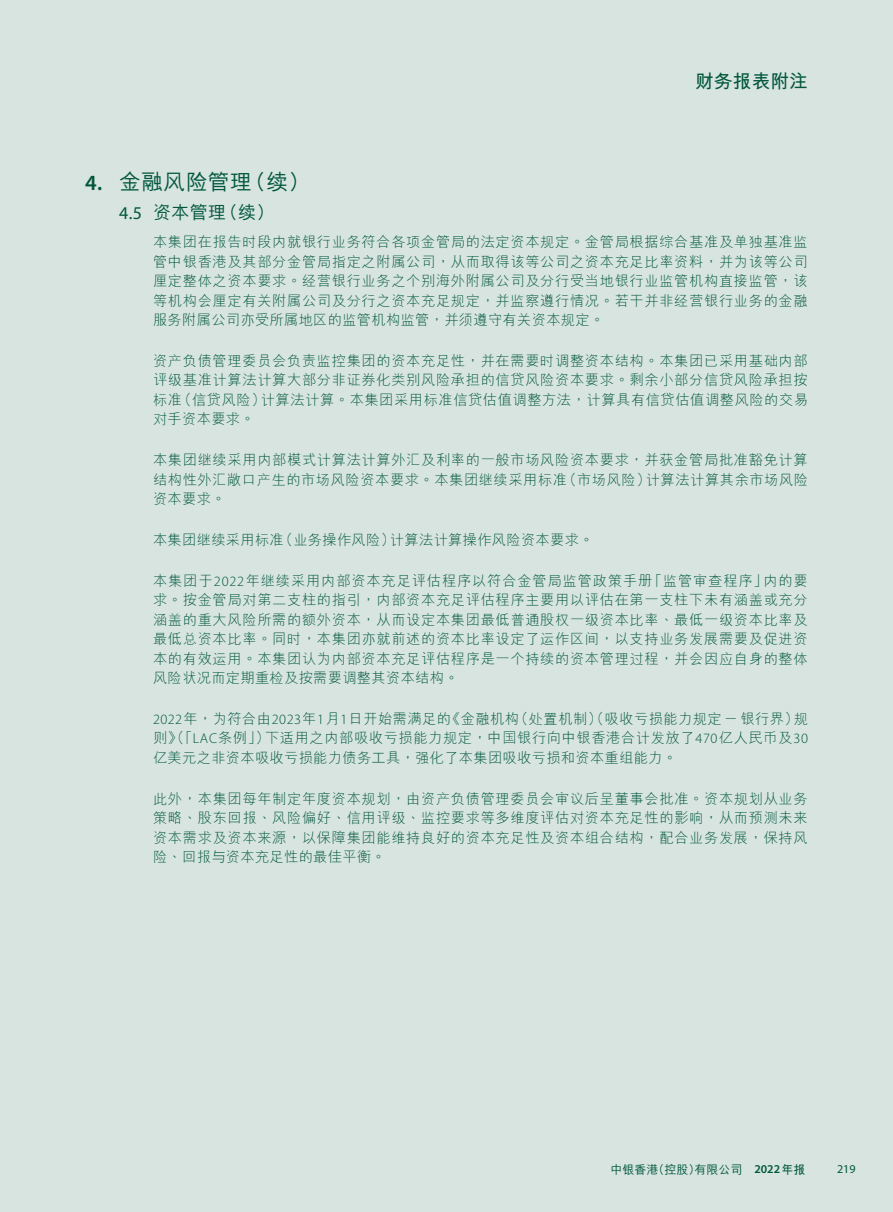
<style>
.page{position:relative;width:893px;height:1212px;background:#d7e4e0}
.page>*{position:absolute;margin:0;border:0;box-sizing:border-box;transform-origin:0 0}
.t1{font:500 21.75px "M Hei HKS";letter-spacing:.02em;color:#00573c}
.t2{font:700 18.75px "M Hei HKS";color:#00573c}
.t3{font:500 18px "M Hei HKS";color:#00573c}
.t4{font:300 14.25px/19.5px "M Hei HKS";letter-spacing:.04em;color:#00573c;text-align:justify}
.t5{font:300 14.25px "M Hei HKS";letter-spacing:.02em;color:#00573c}
.t6{font:500 12px "M Hei HKS";color:#00573c}
.t7{font:12px "Myriad Pro";color:#00573c}
.s1{font-family:"Myriad Pro";font-weight:600}
.s2{font-family:"Myriad Pro";font-weight:400}
.s3{font-family:"Myriad Pro"}
.s4{font-weight:700}
</style>
<div class="page">
<h2 class="t2" style="left:695px;top:67px;width:114px">財務報表附註</h2>
<h1 class="t1" style="left:85px;top:166px;width:227px"><span class="s1">4.</span> 金融風險管理（續）</h1>
<p class="t3" style="left:119px;top:199px;width:157px"><span class="s2">4.5</span> 資本管理（續）</p>
<p class="t4" style="left:153px;top:231px;width:656px">本集團在報告時段內就銀行業務符合各項金管局的法定資本規定。金管局根據綜合基準及單獨基準監管中銀香港及其部分金管局指定之附屬公司，從而取得該等公司之資本充足比率資料，並為該等公司釐定整體之資本要求。經營銀行業務之個別海外附屬公司及分行受當地銀行業監管機構直接監管，該等機構會釐定有關附屬公司及分行之資本充足規定，並監察遵行情況。若干並非經營銀行業務的金融服務附屬公司亦受所屬地區的監管機構監管，並須遵守有關資本規定。</p>
<p class="t4" style="left:153px;top:350px;width:657px">資產負債管理委員會負責監控集團的資本充足性，並在需要時調整資本結構。本集團已採用基礎內部評級基準計算法計算大部分非證券化類別風險承擔的信貸風險資本要求。剩余小部分信貸風險承擔按標準（信貸風險）計算法計算。本集團採用標準信貸估值調整方法，計算具有信貸估值調整風險的交易對手資本要求。</p>
<p class="t4" style="left:153px;top:449px;width:657px">本集團繼續採用內部模式計算法計算外匯及利率的一般市場風險資本要求，並獲金管局批准豁免計算結構性外匯敞口產生的市場風險資本要求。本集團繼續採用標準（市場風險）計算法計算其余市場風險資本要求。</p>
<p class="t5" style="left:153px;top:529px;width:442px">本集團繼續採用標準（業務操作風險）計算法計算操作風險資本要求。</p>
<p class="t4" style="left:153px;top:570px;width:656px">本集團於<span class="s3">2022</span>年繼續採用內部資本充足評估程序以符合金管局監管政策手冊「監管審查程序」內的要求。按金管局對第二支柱的指引，內部資本充足評估程序主要用以評估在第一支柱下未有涵蓋或充分涵蓋的重大風險所需的額外資本，從而設定本集團最低普通股權一級資本比率、最低一級資本比率及最低總資本比率。同時，本集團亦就前述的資本比率設定了運作區間，以支持業務發展需要及促進資本的有效運用。本集團認為內部資本充足評估程序是一個持續的資本管理過程，並會因應自身的整體風險狀況而定期重檢及按需要調整其資本結構。</p>
<p class="t4" style="left:153px;top:708px;width:656px"><span class="s3">2022</span>年，為符合由<span class="s3">2023</span>年<span class="s3">1</span>月<span class="s3">1</span>日開始需滿足的《金融機構（處置機制）（吸收虧損能力規定－銀行界）規則》（「<span class="s3">LAC</span>條例」）下適用之內部吸收虧損能力規定，中國銀行向中銀香港合計發放了<span class="s3">470</span>億人民幣及<span class="s3">30</span>億美元之非資本吸收虧損能力債務工具，強化了本集團吸收虧損和資本重組能力。</p>
<p class="t4" style="left:153px;top:788px;width:656px">此外，本集團每年制定年度資本規劃，由資產負債管理委員會審議後呈董事會批准。資本規劃從業務策略、股東回報、風險偏好、信用評級、監控要求等多維度評估對資本充足性的影響，從而預測未來資本需求及資本來源，以保障集團能維持良好的資本充足性及資本組合結構，配合業務發展，保持風險、回報與資本充足性的最佳平衡。</p>
<p class="t6" style="left:610px;top:1160px;width:196px">中銀香港（控股）有限公司 <span class="s1">2022</span><span class="s4">年報</span></p>
<p class="t7" style="left:837px;top:1161px;width:20px">219</p>
</div>
